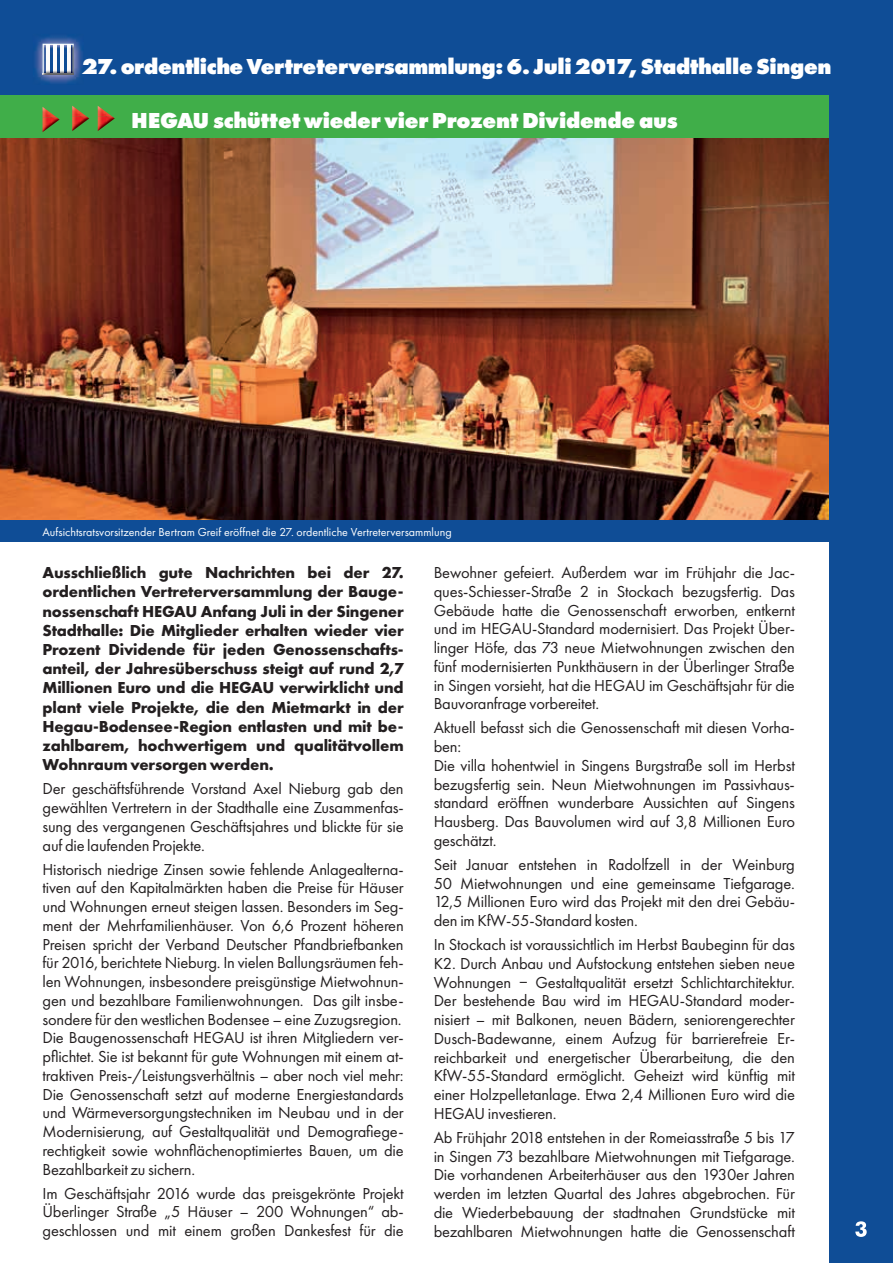
<style>
.page{position:relative;width:893px;height:1263px;background:#fff}
.page>*{position:absolute;margin:0;border:0;box-sizing:border-box;transform-origin:0 0}
.t1{font:800 22.5px "Futura PT";letter-spacing:-.02em;color:#fff}
.t2{font:16.5px/18.8px "Futura PT";letter-spacing:-.01em;color:#231f20;text-align:justify}
.t3{font:700 16.5px/19.2px "Futura PT";letter-spacing:-.01em;color:#231f20;text-align:justify}
.t4{font:12px "Futura PT";color:#fff}
</style>
<div class="page">
<img style="left:0;top:138px;width:829px;height:382px">
<div style="left:0;top:0;width:893px;height:100px;background:#0f4d96"></div>
<div style="left:0;top:95px;width:829px;height:43px;background:#40ae49"></div>
<img style="left:35px;top:36px;width:48px;height:47px">
<img style="left:43px;top:44px;width:31px;height:31px">
<img style="left:43px;top:107px;width:13px;height:10px">
<img style="left:43px;top:117px;width:17px;height:14px">
<img style="left:72px;top:106px;width:14px;height:10px">
<img style="left:72px;top:116px;width:17px;height:14px">
<img style="left:98px;top:106px;width:14px;height:10px">
<img style="left:98px;top:116px;width:17px;height:14px">
<div style="left:829px;top:0;width:64px;height:1263px;background:#0f4d96"></div>
<svg style="left:855px;top:1221px;width:12px;height:16px"></svg>
<div style="left:0;top:520px;width:841px;height:21px;background:#0f4d96"></div>
<h1 class="t1" style="left:82px;top:52px;width:751px">27. ordentliche Vertreterversammlung: 6. Juli 2017, Stadthalle Singen</h1>
<h1 class="t1" style="left:131px;top:106px;width:548px">HEGAU schüttet wieder vier Prozent Dividende aus</h1>
<p class="t4" style="left:43px;top:525px;width:411px">Aufsichtsratsvorsitzender Bertram Greif eröffnet die 27. ordentliche Vertreterversammlung</p>
<p class="t3" style="left:43px;top:563px;width:363px">Ausschließlich gute Nachrichten bei der 27. ordentlichen Vertreterversammlung der Bauge&shy;nossenschaft HEGAU Anfang Juli in der Singener Stadthalle: Die Mitglieder erhalten wieder vier Prozent Dividende für jeden Genossenschafts&shy;anteil, der Jahresüberschuss steigt auf rund 2,7<br>Millionen Euro und die HEGAU verwirklicht und plant viele Projekte, die den Mietmarkt in der Hegau-Bodensee-Region entlasten und mit be&shy;zahlbarem, hochwertigem und qualitätvollem Wohnraum versorgen werden.</p>
<p class="t2" style="left:43px;top:779px;width:363px">Der geschäftsführende Vorstand Axel Nieburg gab den gewählten Vertretern in der Stadthalle eine Zusammenfas&shy;sung des vergangenen Geschäftsjahres und blickte für sie auf die laufenden Projekte.</p>
<p class="t2" style="left:43px;top:860px;width:363px;text-align:left">Historisch niedrige Zinsen sowie fehlende Anlagealterna&shy;tiven auf den Kapitalmärkten haben die Preise für Häuser und Wohnungen erneut steigen lassen. Besonders im Seg&shy;ment der Mehrfamilienhäuser. Von 6,6 Prozent höheren Preisen spricht der Verband Deutscher Pfandbriefbanken für 2016, berichtete Nieburg. In vielen Ballungsräumen feh&shy;len Wohnungen, insbesondere preisgünstige Mietwohnun&shy;gen und bezahlbare Familienwohnungen. Das gilt insbe&shy;sondere für den westlichen Bodensee – eine Zuzugsregion.<br>Die Baugenossenschaft HEGAU ist ihren Mitgliedern ver&shy;pflichtet. Sie ist bekannt für gute Wohnungen mit einem at&shy;traktiven Preis-/Leistungsverhältnis – aber noch viel mehr:<br>Die Genossenschaft setzt auf moderne Energiestandards und Wärmeversorgungstechniken im Neubau und in der Modernisierung, auf Gestaltqualität und Demografiege&shy;rechtigkeit sowie wohnflächenoptimiertes Bauen, um die Bezahlbarkeit zu sichern.</p>
<p class="t2" style="left:43px;top:1183px;width:363px">Im Geschäftsjahr 2016 wurde das preisgekrönte Projekt Überlinger Straße „5 Häuser – 200 Wohnungen“ ab&shy;geschlossen und mit einem großen Dankesfest für die</p>
<p class="t2" style="left:434px;top:563px;width:363px">Bewohner gefeiert. Außerdem war im Frühjahr die Jac&shy;ques-Schiesser-Straße 2 in Stockach bezugsfertig. Das Gebäude hatte die Genossenschaft erworben, entkernt und im HEGAU-Standard modernisiert. Das Projekt Über&shy;linger Höfe, das 73 neue Mietwohnungen zwischen den fünf modernisierten Punkthäusern in der Überlinger Straße in Singen vorsieht, hat die HEGAU im Geschäftsjahr für die Bauvoranfrage vorbereitet.</p>
<p class="t2" style="left:434px;top:718px;width:363px;text-align:left">Aktuell befasst sich die Genossenschaft mit diesen Vorha&shy;ben:<br>Die villa hohentwiel in Singens Burgstraße soll im Herbst bezugsfertig sein. Neun Mietwohnungen im Passivhaus&shy;standard eröffnen wunderbare Aussichten auf Singens Hausberg. Das Bauvolumen wird auf 3,8 Millionen Euro geschätzt.</p>
<p class="t2" style="left:434px;top:855px;width:363px">Seit Januar entstehen in Radolfzell in der Weinburg 50 Mietwohnungen und eine gemeinsame Tiefgarage.<br>12,5 Millionen Euro wird das Projekt mit den drei Gebäu&shy;den im KfW-55-Standard kosten.</p>
<p class="t2" style="left:434px;top:935px;width:363px">In Stockach ist voraussichtlich im Herbst Baubeginn für das K2. Durch Anbau und Aufstockung entstehen sieben neue Wohnungen ‒ Gestaltqualität ersetzt Schlichtarchitektur.<br>Der bestehende Bau wird im HEGAU-Standard moder&shy;nisiert – mit Balkonen, neuen Bädern, seniorengerechter Dusch-Badewanne, einem Aufzug für barrierefreie Er&shy;reichbarkeit und energetischer Überarbeitung, die den KfW-55-Standard ermöglicht. Geheizt wird künftig mit einer Holzpelletanlage. Etwa 2,4 Millionen Euro wird die HEGAU investieren.</p>
<p class="t2" style="left:434px;top:1128px;width:363px">Ab Frühjahr 2018 entstehen in der Romeiasstraße 5 bis 17 in Singen 73 bezahlbare Mietwohnungen mit Tiefgarage.<br>Die vorhandenen Arbeiterhäuser aus den 1930er Jahren werden im letzten Quartal des Jahres abgebrochen. Für die Wiederbebauung der stadtnahen Grundstücke mit bezahlbaren Mietwohnungen hatte die Genossenschaft</p>
</div>
